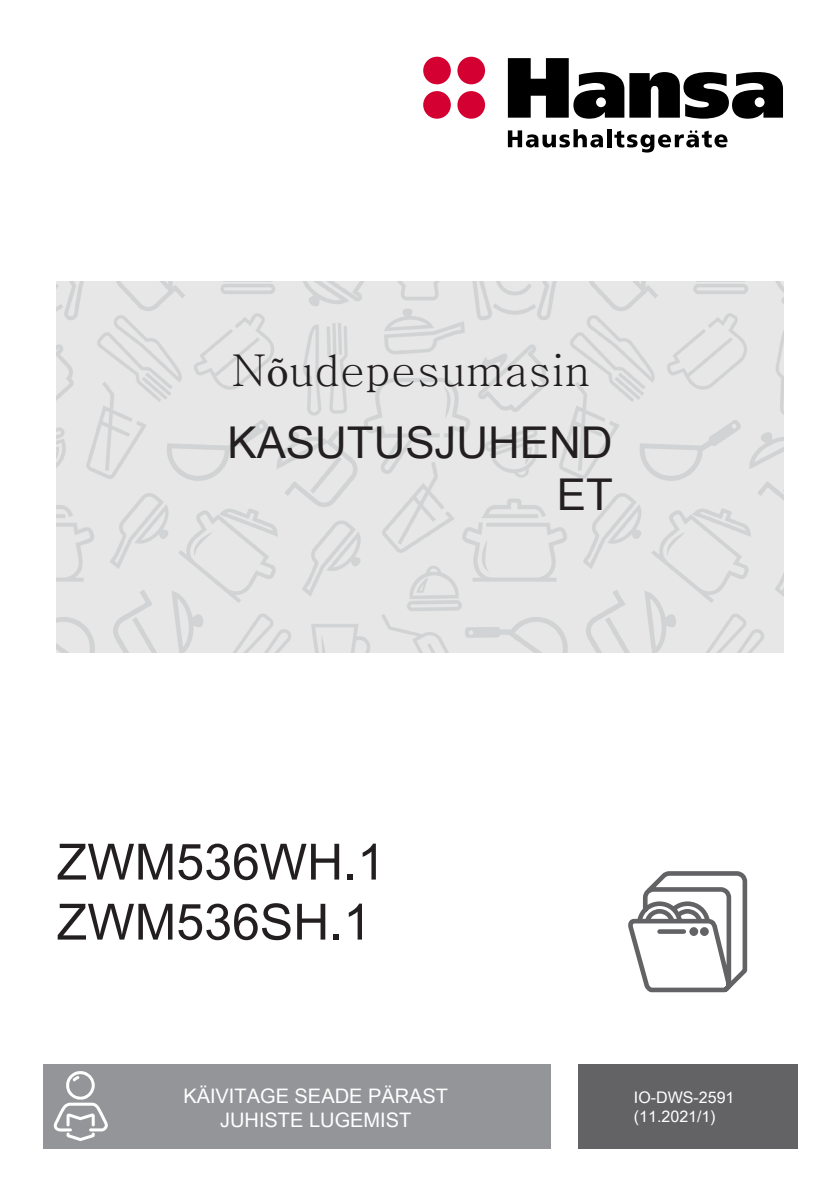
<style>
.page{position:relative;width:840px;height:1191px;background:#fff}
.page>*{position:absolute;margin:0;border:0;box-sizing:border-box;transform-origin:0 0}
.t1{font:50px/60px "Arial Unicode MS";color:#231f20}
.t2{font:43.8px "Arial Unicode MS";color:#231f20}
.t3{font:500 43.8px "Adobe Myungjo Std";color:#221e1f}
.t4{font:20px "Arial Unicode MS";color:#fff}
.t5{font:16px "Arial Unicode MS";color:#fff}
.s1{font-family:"Minion Pro";font-weight:400}
</style>
<div class="page">
<img style="left:57px;top:281px;width:725px;height:371px">
<svg style="left:628px;top:871px;width:120px;height:122px"></svg>
<div style="left:577px;top:1063px;width:220px;height:85px;background:#636366"></div>
<div style="left:43px;top:1063px;width:507px;height:85px;background:#939598"></div>
<svg style="left:53px;top:1071px;width:55px;height:70px"></svg>
<div style="left:457px;top:57px;width:28px;height:27px;background:#d50032;border-radius:50%"></div>
<svg style="left:507px;top:58px;width:275px;height:61px"></svg>
<svg style="left:507px;top:129px;width:95px;height:18px"></svg>
<div style="left:606px;top:129px;width:5px;height:18px;background:#000"></div>
<svg style="left:614px;top:130px;width:113px;height:23px"></svg>
<div style="left:423px;top:57px;width:27px;height:27px;background:#d50032;border-radius:50%"></div>
<div style="left:423px;top:91px;width:27px;height:28px;background:#d50032;border-radius:50%"></div>
<div style="left:457px;top:91px;width:28px;height:28px;background:#d50032;border-radius:50%"></div>
<h2 class="t3" style="left:232px;top:347px;width:360px">N<span class="s1">õ</span>udepesumasin</h2>
<p class="t2" style="left:227px;top:410px;width:386px">KASUTUSJUHEND</p>
<p class="t2" style="left:556px;top:463px;width:58px">ET</p>
<p class="t1" style="left:57px;top:831px;width:329px">ZWM536WH.1<br>ZWM536SH.1</p>
<p class="t4" style="left:183px;top:1081px;width:266px">KÄIVITAGE SEADE PÄRAST</p>
<p class="t4" style="left:220px;top:1105px;width:193px">JUHISTE LUGEMIST</p>
<p class="t5" style="left:633px;top:1085px;width:102px">IO-DWS-2591</p>
<p class="t5" style="left:633px;top:1104px;width:83px">(11.2021/1)</p>
</div>
